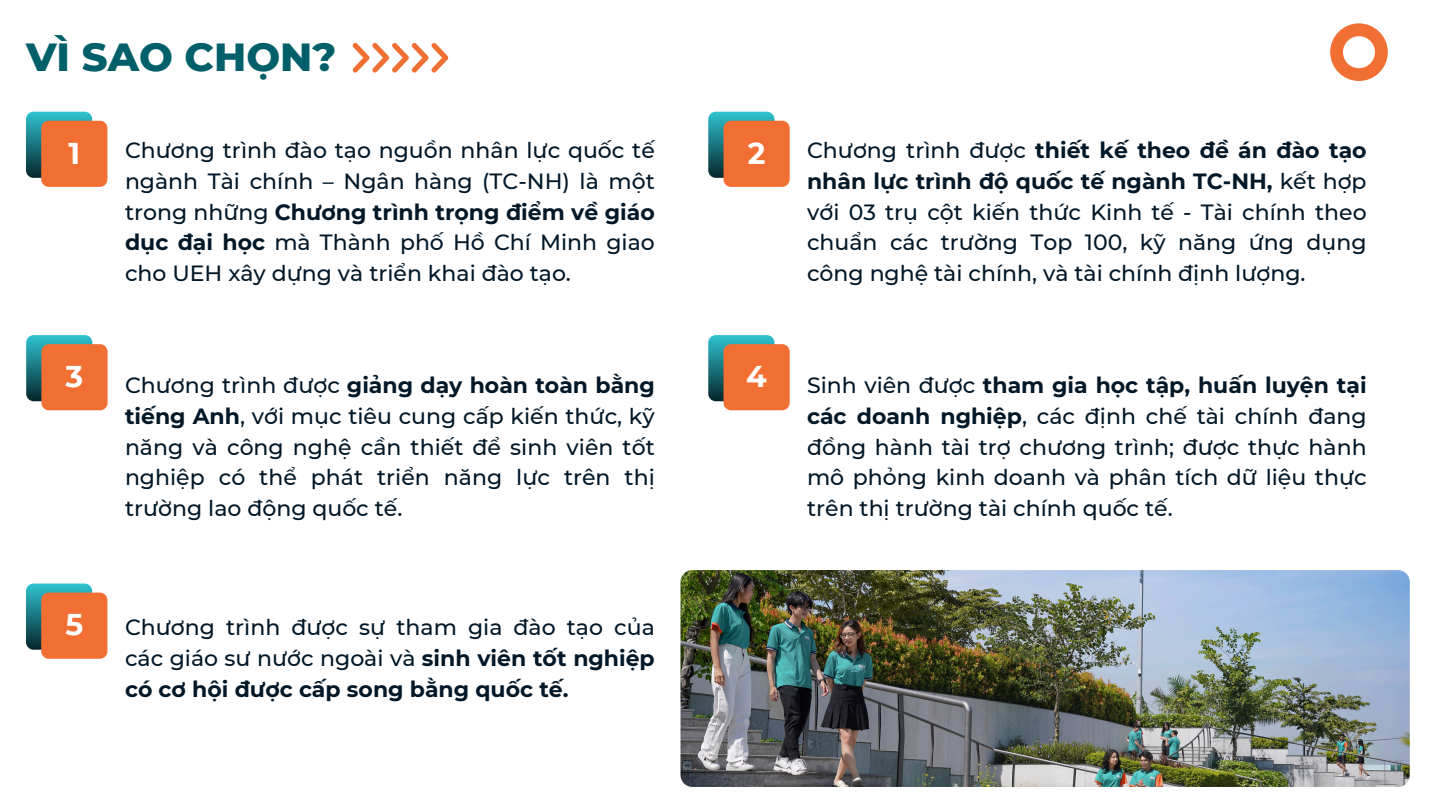
<style>
.page{position:relative;width:1440px;height:810px;background:#fff}
.page>*{position:absolute;margin:0;border:0;box-sizing:border-box;transform-origin:0 0}
.t1{font:800 40px "Montserrat";color:#005f69}
.t2{font:700 30px "Montserrat";color:#fff}
.t3{font:500 22px/30.8px "Montserrat";color:#021828;text-align:justify}
.s1{font-weight:700}
</style>
<div class="page">
<svg style="left:352px;top:43px;width:97px;height:30px"></svg>
<svg style="left:1330px;top:23px;width:58px;height:58px"></svg>
<svg style="left:26px;top:112px;width:66px;height:66px"></svg>
<div style="left:41px;top:121px;width:66px;height:66px;background:#f26f33;border-radius:8px"></div>
<svg style="left:708px;top:112px;width:66px;height:66px"></svg>
<div style="left:724px;top:121px;width:66px;height:66px;background:#f26f33;border-radius:8px"></div>
<div style="left:26px;top:335px;width:66px;height:66px;background:linear-gradient(to bottom,#2fc3d2,#06292e);border-radius:8px"></div>
<div style="left:41px;top:344px;width:67px;height:66px;background:#f26f33;border-radius:8px"></div>
<div style="left:708px;top:335px;width:66px;height:66px;background:linear-gradient(to bottom,#31c2d1,#05292e);border-radius:8px"></div>
<div style="left:724px;top:344px;width:66px;height:66px;background:#f26f33;border-radius:8px"></div>
<svg style="left:26px;top:584px;width:66px;height:66px"></svg>
<div style="left:41px;top:593px;width:66px;height:66px;background:#f26f33;border-radius:8px"></div>
<img style="left:680px;top:570px;width:730px;height:217px;border-radius:12px">
<p class="t1" style="left:26px;top:33px;width:312px">VÌ SAO CHỌN?</p>
<p class="t3" style="left:125px;top:135px;width:531px">Chương trình đào tạo nguồn nhân lực quốc tế ngành Tài chính – Ngân hàng (TC-NH) là một trong những <span class="s1">Chương trình trọng điểm về giáo dục đại học</span> mà Thành phố Hồ Chí Minh giao cho UEH xây dựng và triển khai đào tạo.</p>
<p class="t3" style="left:807px;top:135px;width:561px">Chương trình được <span class="s1">thiết kế theo đề án đào tạo nhân lực trình độ quốc tế ngành TC-NH,</span> kết hợp với 03 trụ cột kiến thức Kinh tế - Tài chính theo chuẩn các trường Top 100, kỹ năng ứng dụng công nghệ tài chính, và tài chính định lượng.</p>
<h1 class="t2" style="left:68px;top:135px;width:13px">1</h1>
<p class="t2" style="left:748px;top:135px;width:19px">2</p>
<p class="t2" style="left:66px;top:358px;width:19px">3</p>
<p class="t2" style="left:746px;top:358px;width:22px">4</p>
<p class="t3" style="left:807px;top:370px;width:561px">Sinh viên được <span class="s1">tham gia học tập, huấn luyện tại các doanh nghiệp</span>, các định chế tài chính đang đồng hành tài trợ chương trình; được thực hành mô phỏng kinh doanh và phân tích dữ liệu thực trên thị trường tài chính quốc tế.</p>
<p class="t3" style="left:125px;top:370px;width:531px">Chương trình được <span class="s1">giảng dạy hoàn toàn bằng tiếng Anh</span>, với mục tiêu cung cấp kiến thức, kỹ năng và công nghệ cần thiết để sinh viên tốt nghiệp có thể phát triển năng lực trên thị trường lao động quốc tế.</p>
<p class="t2" style="left:65px;top:606px;width:19px">5</p>
<p class="t3" style="left:125px;top:612px;width:531px">Chương trình được sự tham gia đào tạo của các giáo sư nước ngoài và <span class="s1">sinh viên tốt nghiệp có cơ hội được cấp song bằng quốc tế.</span></p>
</div>
